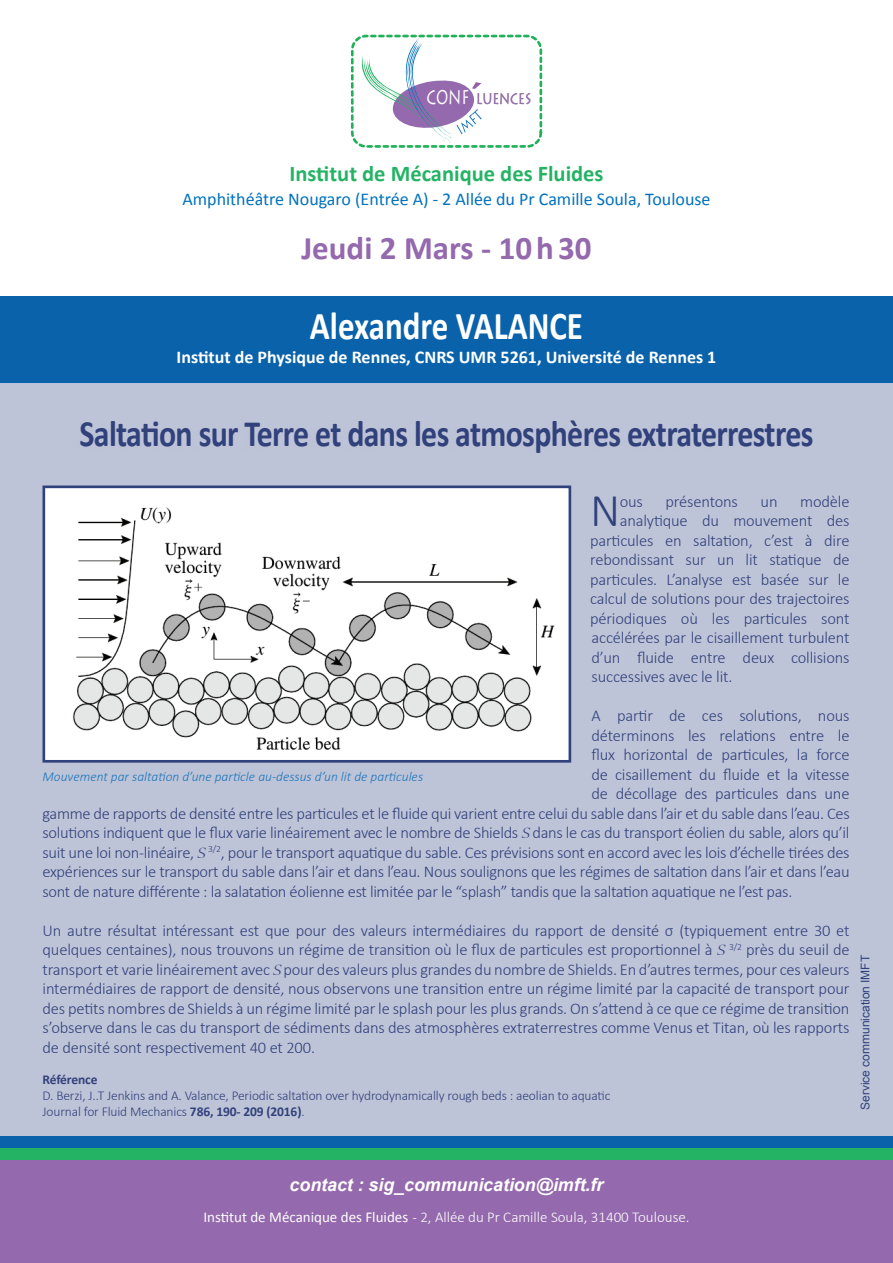
<style>
.page{position:relative;width:893px;height:1263px;background:#fff}
.page>*{position:absolute;margin:0;border:0;box-sizing:border-box;transform-origin:0 0}
.t1{font:300 47.25px "Calibri";color:#31417b}
.t2{font:700 39.6px "Calibri";color:#fff;scale:.83 1}
.t3{font:700 37.2px "Calibri";letter-spacing:-.02em;color:#31417b;scale:.86 1}
.t4{font:700 33px "Calibri";color:#9469ad}
.t5{font:700 22.5px "Calibri";color:#24b364}
.t6{font:18px "Calibri";color:#0072bc}
.t7{font:700 18px "Calibri";color:#fff}
.t8{font:italic 700 18px "Arial";color:#fff}
.t9{font:300 16.5px/19.5px "Calibri";letter-spacing:-.02em;color:#31417b;text-align:justify}
.t10{font:15.45px "Lithograph";color:#9469ad;scale:.78 1}
.t11{font:300 15px "Calibri";color:#fff}
.t12{font:300 13.5px/16.2px "Calibri";letter-spacing:-.01em;color:#31417b}
.t13{font:italic 300 13.5px "Calibri";color:#1c75bc}
.t14{font:700 13.5px "Calibri";letter-spacing:-.015em;color:#31417b}
.t15{font:12px "Arial";color:#31417b}
.s1{font-size:19.8px;color:#fff}
.s2{font-size:32.7px;color:#9460a8}
.s3{font-family:"Centaur";font-weight:400;font-style:italic}
.s4{font-weight:700}
.s5{font-weight:400}
</style>
<div class="page">
<div style="left:0;top:383px;width:893px;height:753px;background:#bec4d7"></div>
<div style="left:0;top:1136px;width:893px;height:104px;background:#0a62aa"></div>
<div style="left:0;top:1148px;width:893px;height:104px;background:#24b364"></div>
<div style="left:0;top:1160px;width:893px;height:103px;background:#9469ad"></div>
<div style="left:68px;top:419px;width:741px;height:40px;background:#bec4d7"></div>
<div style="left:0;top:296px;width:893px;height:87px;background:#0a62aa"></div>
<div style="left:351px;top:35px;width:191px;height:112px;border:3px dashed #21b259;border-radius:14px"></div>
<svg style="left:359px;top:38px;width:123px;height:105px"></svg>
<div style="left:44px;top:487px;width:526px;height:274px;background:#fff"></div>
<img style="left:73px;top:507px;width:482px;height:244px">
<div style="left:43px;top:485px;width:528px;height:278px;border:3px solid #31417b"></div>
<p class="t10" style="left:426px;top:90px;width:136px"><span class="s1">CONF</span><span class="s2">'</span>LUENCES</p>
<h3 class="t5" style="left:289px;top:159px;width:316px">Institut de Mécanique des Fluides</h3>
<p class="t6" style="left:182px;top:188px;width:529px">Amphithéâtre Nougaro (Entrée A) - 2 Allée du Pr Camille Soula, Toulouse</p>
<h3 class="t4" style="left:301px;top:227px;width:292px">Jeudi 2 Mars - 10 h 30</h3>
<h2 class="t2" style="left:310px;top:301px;width:330px">Alexandre VALANCE</h2>
<p class="t7" style="left:177px;top:346px;width:541px">Institut de Physique de Rennes, CNRS UMR 5261, Université de Rennes 1</p>
<h3 class="t3" style="left:79px;top:410px;width:855px">Saltation sur Terre et dans les atmosphères extraterrestres</h3>
<h1 class="t1" style="left:590px;top:481px;width:32px">N</h1>
<p class="t9" style="left:620px;top:491px;width:25px">ous</p>
<p class="t9" style="left:666px;top:491px;width:74px">présentons</p>
<p class="t9" style="left:761px;top:491px;width:18px">un</p>
<p class="t9" style="left:800px;top:491px;width:51px">modèle</p>
<p class="t9" style="left:620px;top:511px;width:231px">analytique du mouvement des</p>
<p class="t9" style="left:590px;top:530px;width:261px">particules en saltation, c’est à dire</p>
<p class="t9" style="left:590px;top:550px;width:261px">rebondissant sur un lit statique de</p>
<p class="t9" style="left:590px;top:569px;width:261px">particules. L’analyse est basée sur le</p>
<p class="t9" style="left:590px;top:589px;width:261px">calcul de solutions pour des trajectoires</p>
<p class="t9" style="left:590px;top:608px;width:261px">périodiques où les particules sont</p>
<p class="t9" style="left:592px;top:628px;width:260px">accélérées par le cisaillement turbulent</p>
<p class="t9" style="left:592px;top:647px;width:260px">d’un fluide entre deux collisions</p>
<p class="t9" style="left:592px;top:667px;width:142px">successives avec le lit.</p>
<p class="t9" style="left:592px;top:706px;width:259px">A partir de ces solutions, nous</p>
<p class="t9" style="left:592px;top:725px;width:260px">déterminons les relations entre le</p>
<p class="t9" style="left:592px;top:745px;width:259px">flux horizontal de particules, la force</p>
<p class="t9" style="left:592px;top:764px;width:260px">de cisaillement du fluide et la vitesse</p>
<p class="t9" style="left:592px;top:784px;width:259px">de décollage des particules dans une</p>
<p class="t9" style="left:43px;top:803px;width:809px">gamme de rapports de densité entre les particules et le fluide qui varient entre celui du sable dans l’air et du sable dans l’eau. Ces</p>
<p class="t9" style="left:43px;top:823px;width:809px">solutions indiquent que le flux varie linéairement avec le nombre de Shields <span class="s3">S</span> dans le cas du transport éolien du sable, alors qu’il</p>
<p class="t9" style="left:43px;top:842px;width:808px">suit une loi non-linéaire, <span class="s3">S</span><sup>3/2</sup>, pour le transport aquatique du sable. Ces prévisions sont en accord avec les lois d’échelle tirées des</p>
<p class="t9" style="left:43px;top:862px;width:809px">expériences sur le transport du sable dans l’air et dans l’eau. Nous soulignons que les régimes de saltation dans l’air et dans l’eau</p>
<p class="t9" style="left:43px;top:881px;width:751px">sont de nature différente : la salatation éolienne est limitée par le “splash” tandis que la saltation aquatique ne l’est pas.</p>
<p class="t9" style="left:43px;top:920px;width:809px">Un autre résultat intéressant est que pour des valeurs intermédiaires du rapport de densité σ (typiquement entre 30 et quelques centaines), nous trouvons un régime de transition où le flux de particules est proportionnel à <span class="s3">S</span> <sup>3/2</sup> près du seuil de transport et varie linéairement avec <span class="s3">S</span> pour des valeurs plus grandes du nombre de Shields. En d’autres termes, pour ces valeurs intermédiaires de rapport de densité, nous observons une transition entre un régime limité par la capacité de transport pour des petits nombres de Shields à un régime limité par le splash pour les plus grands. On s’attend à ce que ce régime de transition s’observe dans le cas du transport de sédiments dans des atmosphères extraterrestres comme Venus et Titan, où les rapports de densité sont respectivement 40 et 200.</p>
<p class="t13" style="left:43px;top:768px;width:382px">Mouvement par saltation d’une particle au-dessus d’un lit de particules</p>
<p class="t14" style="left:43px;top:1071px;width:56px">Référence</p>
<p class="t12" style="left:43px;top:1087px;width:569px">D. Berzi, J..T Jenkins and A. Valance, Periodic saltation over hydrodynamically rough beds : aeolian to aquatic<br>Journal for Fluid Mechanics <span class="s4">786, 190- 209 (2016)</span>.</p>
<p class="t15" style="left:857px;top:1110px;width:157px;rotate:-90deg">Service communication IMFT</p>
<p class="t8" style="left:290px;top:1172px;width:315px">contact : sig_communication@imft.fr</p>
<p class="t11" style="left:203px;top:1208px;width:488px"><span class="s5">Institut de Mécanique des Fluides</span> - 2, Allée du Pr Camille Soula, 31400 Toulouse.</p>
</div>
